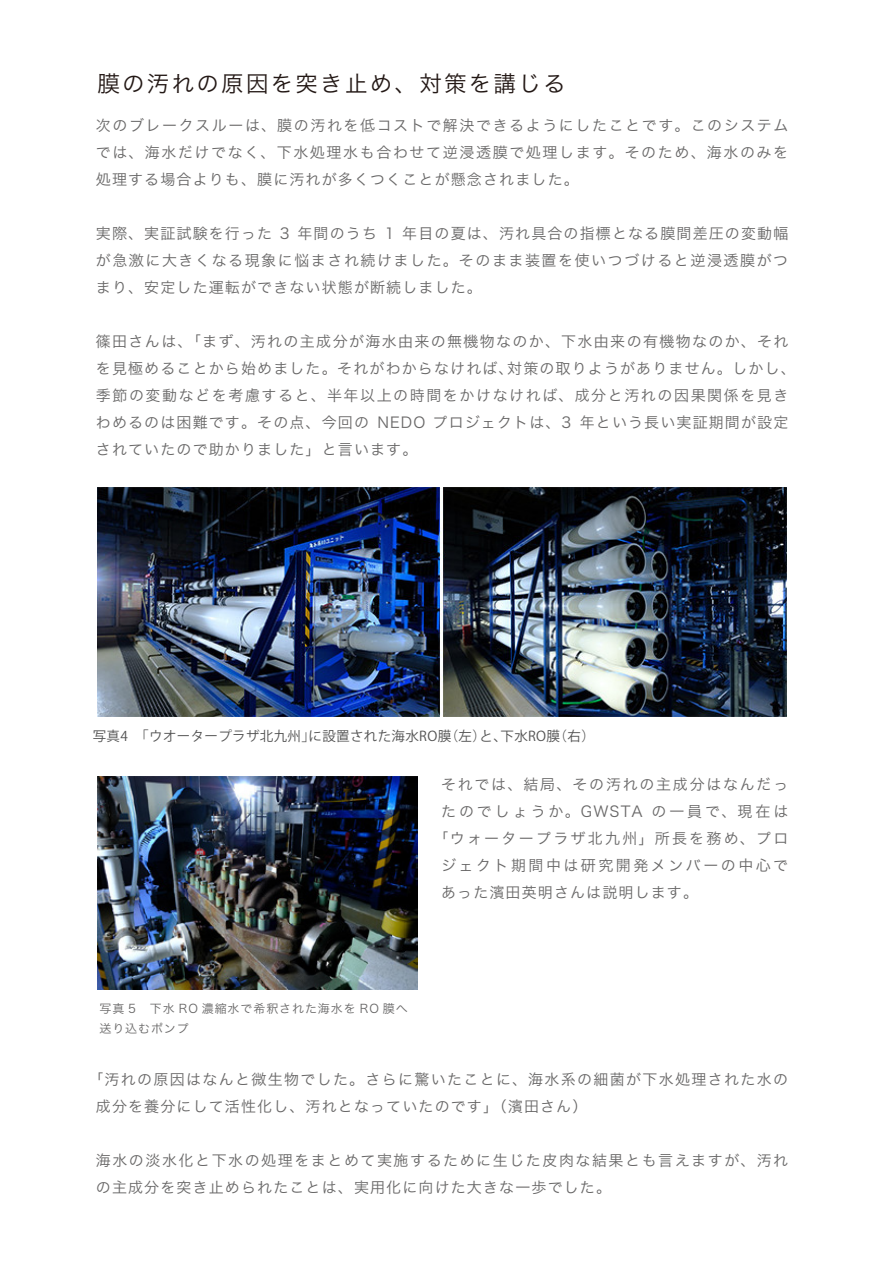
<style>
.page{position:relative;width:893px;height:1263px;background:#fff}
.page>*{position:absolute;margin:0;border:0;box-sizing:border-box;transform-origin:0 0}
.t1{font:22.5px "Hira Kaku Pro W3";letter-spacing:.1em;color:#231815}
.t2{font:15px/27px "Hira Kaku Pro W3";letter-spacing:.09em;color:#686767}
.t3{font:15px "Hira Kaku Pro W3";letter-spacing:.115em;color:#686767}
.t4{font:15px "Hira Kaku Pro W3";letter-spacing:.195em;color:#686767}
.t5{font:15px "Hira Kaku Pro W3";letter-spacing:.15em;color:#686767}
.t6{font:15px "Hira Kaku Pro W3";letter-spacing:.165em;color:#686767}
.t7{font:13.5px "Koz Go Pro";letter-spacing:.025em;color:#525252}
.t8{font:12px/19.5px "Hira Kaku Pro W3";letter-spacing:.075em;color:#686767}
</style>
<div class="page">
<img style="left:98px;top:488px;width:688px;height:228px">
<img style="left:97px;top:777px;width:320px;height:213px">
<h1 class="t1" style="left:97px;top:64px;width:470px">膜の汚れの原因を突き止め、対策を講じる</h1>
<p class="t2" style="left:96px;top:111px;width:694px;text-align:justify">次のブレークスルーは、膜の汚れを低コストで解決できるようにしたことです。このシステムでは、海水だけでなく、下水処理水も合わせて逆浸透膜で処理します。そのため、海水のみを処理する場合よりも、膜に汚れが多くつくことが懸念されました。</p>
<p class="t2" style="left:96px;top:219px;width:694px;text-align:justify">実際、実証試験を行った 3 年間のうち 1 年目の夏は、汚れ具合の指標となる膜間差圧の変動幅が急激に大きくなる現象に悩まされ続けました。そのまま装置を使いつづけると逆浸透膜がつまり、安定した運転ができない状態が断続しました。</p>
<p class="t2" style="left:96px;top:327px;width:701px">篠田さんは、「まず、汚れの主成分が海水由来の無機物なのか、下水由来の有機物なのか、それを見極めることから始めました。それがわからなければ、対策の取りようがありません。しかし、季節の変動などを考慮すると、半年以上の時間をかけなければ、成分と汚れの因果関係を見きわめるのは困難です。その点、今回の NEDO プロジェクトは、3 年という長い実証期間が設定されていたので助かりました」と言います。</p>
<p class="t7" style="left:93px;top:727px;width:503px">写真4　「ウオータープラザ北九州」に設置された海水RO膜（左）と、下水RO膜（右）</p>
<p class="t3" style="left:441px;top:771px;width:349px">それでは、結局、その汚れの主成分はなんだっ</p>
<p class="t4" style="left:441px;top:798px;width:349px">たのでしょうか。GWSTA の一員で、現在は</p>
<p class="t5" style="left:433px;top:825px;width:356px">「ウォータープラザ北九州」所長を務め、プロ</p>
<p class="t6" style="left:441px;top:852px;width:349px">ジェクト期間中は研究開発メンバーの中心で</p>
<p class="t2" style="left:441px;top:878px;width:258px">あった濱田英明さんは説明します。</p>
<p class="t8" style="left:99px;top:998px;width:310px">写真 5　下水 RO 濃縮水で希釈された海水を RO 膜へ送り込むポンプ</p>
<p class="t2" style="left:96px;top:1065px;width:693px;text-indent:-8px">「汚れの原因はなんと微生物でした。さらに驚いたことに、海水系の細菌が下水処理された水の成分を養分にして活性化し、汚れとなっていたのです」（濱田さん）</p>
<p class="t2" style="left:96px;top:1146px;width:693px">海水の淡水化と下水の処理をまとめて実施するために生じた皮肉な結果とも言えますが、汚れの主成分を突き止められたことは、実用化に向けた大きな一歩でした。</p>
</div>
